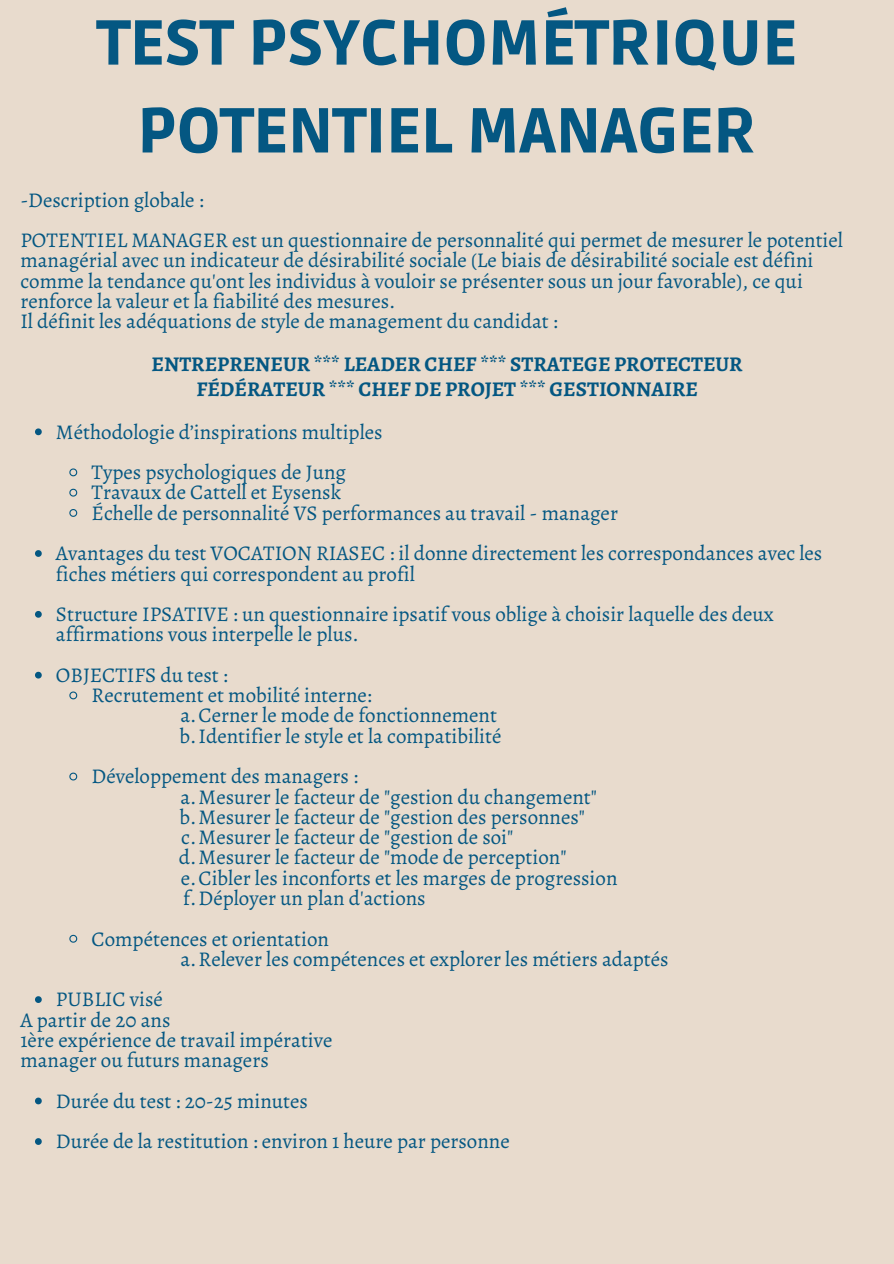
<style>
.page{position:relative;width:894px;height:1264px;background:#fff}
.page>*{position:absolute;margin:0;border:0;box-sizing:border-box;transform-origin:0 0}
.t1{font:900 63px/87.8px "Ruda";color:#045782;text-align:center}
.t2{font:21px/20.2px "Alegreya";color:#045782}
.t3{font:700 21px/24.8px "Alegreya";color:#045782;text-align:center}
</style>
<div class="page">
<div style="left:0;top:0;width:893px;height:1263px;background:#e8dbcd"></div>
<svg style="left:35px;top:428px;width:7px;height:7px"></svg>
<svg style="left:69px;top:468px;width:9px;height:9px"></svg>
<svg style="left:69px;top:488px;width:9px;height:9px"></svg>
<svg style="left:69px;top:509px;width:9px;height:8px"></svg>
<svg style="left:35px;top:550px;width:7px;height:7px"></svg>
<svg style="left:35px;top:611px;width:7px;height:6px"></svg>
<svg style="left:35px;top:671px;width:7px;height:7px"></svg>
<svg style="left:69px;top:691px;width:9px;height:9px"></svg>
<svg style="left:69px;top:772px;width:9px;height:9px"></svg>
<svg style="left:69px;top:934px;width:9px;height:9px"></svg>
<svg style="left:35px;top:996px;width:7px;height:6px"></svg>
<svg style="left:35px;top:1097px;width:7px;height:7px"></svg>
<svg style="left:35px;top:1138px;width:7px;height:6px"></svg>
<h1 class="t1" style="left:97px;top:1px;width:701px">TEST PSYCHOMÉTRIQUE<br>POTENTIEL MANAGER</h1>
<p class="t2" style="left:20px;top:179px;width:824px;line-height:40.5px">-Description globale :<br>POTENTIEL MANAGER est un questionnaire de personnalité qui permet de mesurer le potentiel</p>
<p class="t2" style="left:20px;top:250px;width:794px">managérial avec un indicateur de désirabilité sociale (Le biais de désirabilité sociale est défini comme la tendance qu'ont les individus à vouloir se présenter sous un jour favorable), ce qui renforce la valeur et la fiabilité des mesures.<br>Il définit les adéquations de style de management du candidat :</p>
<p class="t3" style="left:152px;top:351px;width:592px">ENTREPRENEUR *** LEADER CHEF *** STRATEGE PROTECTEUR<br>FÉDÉRATEUR *** CHEF DE PROJET *** GESTIONNAIRE</p>
<p class="t2" style="left:56px;top:411px;width:328px;line-height:40.5px;text-align:center">Méthodologie d’inspirations multiples<br>Types psychologiques de Jung</p>
<p class="t2" style="left:92px;top:482px;width:528px">Travaux de Cattell et Eysensk<br>Échelle de personnalité VS performances au travail - manager</p>
<p class="t2" style="left:56px;top:543px;width:767px">Avantages du test VOCATION RIASEC : il donne directement les correspondances avec les fiches métiers qui correspondent au profil</p>
<p class="t2" style="left:56px;top:604px;width:719px">Structure IPSATIVE : un questionnaire ipsatif vous oblige à choisir laquelle des deux affirmations vous interpelle le plus.</p>
<p class="t2" style="left:56px;top:664px;width:173px">OBJECTIFS du test :</p>
<p class="t2" style="left:92px;top:685px;width:282px">Recrutement et mobilité interne:</p>
<p class="t2" style="left:180px;top:705px;width:318px">a.Cerner le mode de fonctionnement</p>
<p class="t2" style="left:179px;top:725px;width:323px">b.Identifier le style et la compatibilité</p>
<p class="t2" style="left:179px;top:766px;width:440px;text-indent:-87px">Développement des managers :<br>a.Mesurer le facteur de "gestion du changement" b.Mesurer le facteur de "gestion des personnes" c.Mesurer le facteur de "gestion de soi"<br>d.Mesurer le facteur de "mode de perception" e.Cibler les inconforts et les marges de progression f.Déployer un plan d'actions</p>
<p class="t2" style="left:180px;top:928px;width:489px;text-indent:-89px">Compétences et orientation<br>a.Relever les compétences et explorer les métiers adaptés</p>
<p class="t2" style="left:56px;top:989px;width:108px">PUBLIC visé</p>
<p class="t2" style="left:20px;top:1009px;width:313px">A partir de 20 ans<br>1ère expérience de travail impérative manager ou futurs managers</p>
<p class="t2" style="left:56px;top:1080px;width:455px;line-height:40.5px">Durée du test : 20-25 minutes<br>Durée de la restitution : environ 1 heure par personne</p>
</div>
